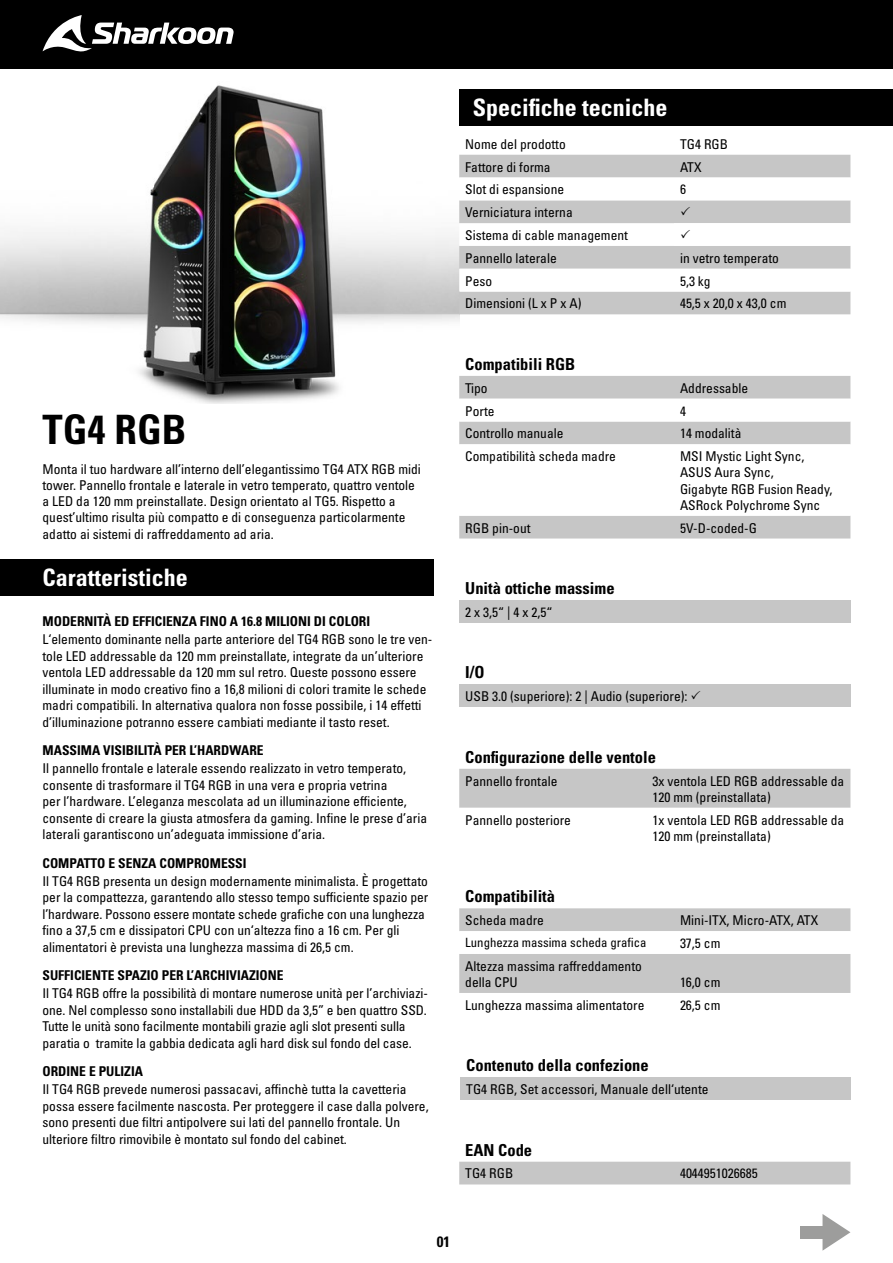
<style>
.page{position:relative;width:893px;height:1263px;background:#fff}
.page>*{position:absolute;margin:0;border:0;box-sizing:border-box;transform-origin:0 0}
.t1{font:40.5px "Univers LTCYR 67 Bold Cond";color:#000}
.t2{font:24px "Univers LTCYR 67 Bold Cond";color:#fff}
.t3{font:16.5px "Univers LTCYR 67 Bold Cond";color:#000}
.t4{font:15px "Univers LTCYR 67 Bold Cond";color:#000}
.t5{font:condensed 13.5px/16.5px "Univers LTCYR 57";color:#000}
.t6{font:13.5px "Univers LTCYR 67 Bold Cond";color:#000}
.t7{font:condensed 12.75px "Univers LTCYR 57";color:#000}
</style>
<div class="page">
<div style="left:0;top:0;width:893px;height:69px;background:#000"></div>
<svg style="left:43px;top:15px;width:191px;height:37px"></svg>
<img style="left:0;top:85px;width:459px;height:319px">
<div style="left:0;top:559px;width:434px;height:37px;background:#000"></div>
<div style="left:459px;top:769px;width:391px;height:39px;background:#c6c6c6"></div>
<div style="left:459px;top:376px;width:391px;height:162px;background:#c6c6c6"></div>
<svg style="left:459px;top:399px;width:391px;height:117px"></svg>
<svg style="left:459px;top:908px;width:391px;height:85px"></svg>
<div style="left:459px;top:684px;width:391px;height:23px;background:#c6c6c6"></div>
<div style="left:459px;top:600px;width:391px;height:23px;background:#c6c6c6"></div>
<div style="left:460px;top:1077px;width:390px;height:23px;background:#c6c6c6"></div>
<div style="left:459px;top:89px;width:434px;height:37px;background:#000"></div>
<div style="left:459px;top:292px;width:391px;height:22px;background:#c6c6c6"></div>
<svg style="left:822px;top:1214px;width:28px;height:37px"></svg>
<div style="left:800px;top:1226px;width:25px;height:12px;background:#9d9d9c"></div>
<div style="left:459px;top:1162px;width:391px;height:22px;background:#c6c6c6"></div>
<svg style="left:459px;top:154px;width:391px;height:138px"></svg>
<h1 class="t1" style="left:43px;top:405px;width:145px">TG4 RGB</h1>
<p class="t5" style="left:43px;top:460px;width:380px">Monta il tuo hardware all’interno dell’elegantissimo TG4 ATX RGB midi tower. Pannello frontale e laterale in vetro temperato, quattro ventole a LED da 120 mm preinstallate. Design orientato al TG5. Rispetto a quest’ultimo risulta più compatto e di conseguenza particolarmente adatto ai sistemi di raffreddamento ad aria.</p>
<h2 class="t2" style="left:43px;top:563px;width:147px">Caratteristiche</h2>
<p class="t6" style="left:43px;top:613px;width:329px">MODERNITÀ ED EFFICIENZA FINO A 16.8 MILIONI DI COLORI</p>
<p class="t5" style="left:43px;top:631px;width:391px">L‘elemento dominante nella parte anteriore del TG4 RGB sono le tre ven&shy;tole LED addressable da 120 mm preinstallate, integrate da un’ulteriore ventola LED addressable da 120 mm sul retro. Queste possono essere illuminate in modo creativo fino a 16,8 milioni di colori tramite le schede madri compatibili. In alternativa qualora non fosse possibile, i 14 effetti d’illuminazione potranno essere cambiati mediante il tasto reset.</p>
<p class="t6" style="left:43px;top:742px;width:223px">MASSIMA VISIBILITÀ PER L’HARDWARE</p>
<p class="t5" style="left:43px;top:760px;width:386px">Il pannello frontale e laterale essendo realizzato in vetro temperato, consente di trasformare il TG4 RGB in una vera e propria vetrina<br>per l’hardware. L’eleganza mescolata ad un illuminazione efficiente, consente di creare la giusta atmosfera da gaming. Infine le prese d’aria laterali garantiscono un’adeguata immissione d’aria.</p>
<p class="t6" style="left:43px;top:854px;width:206px">COMPATTO E SENZA COMPROMESSI</p>
<p class="t5" style="left:43px;top:872px;width:387px">Il TG4 RGB presenta un design modernamente minimalista. È progettato per la compattezza, garantendo allo stesso tempo sufficiente spazio per l’hardware. Possono essere montate schede grafiche con una lunghezza fino a 37,5 cm e dissipatori CPU con un‘altezza fino a 16 cm. Per gli alimentatori è prevista una lunghezza massima di 26,5 cm.</p>
<p class="t6" style="left:43px;top:967px;width:243px">SUFFICIENTE SPAZIO PER L’ARCHIVIAZIONE</p>
<p class="t5" style="left:43px;top:984px;width:387px">Il TG4 RGB offre la possibilità di montare numerose unità per l’archiviazi&shy;one. Nel complesso sono installabili due HDD da 3,5” e ben quattro SSD.<br>Tutte le unità sono facilmente montabili grazie agli slot presenti sulla paratia o tramite la gabbia dedicata agli hard disk sul fondo del case.</p>
<p class="t6" style="left:43px;top:1063px;width:102px">ORDINE E PULIZIA</p>
<p class="t5" style="left:43px;top:1080px;width:388px">Il TG4 RGB prevede numerosi passacavi, affinchè tutta la cavetteria possa essere facilmente nascosta. Per proteggere il case dalla polvere, sono presenti due filtri antipolvere sui lati del pannello frontale. Un ulteriore filtro rimovibile è montato sul fondo del cabinet.</p>
<h2 class="t2" style="left:473px;top:93px;width:196px">Specifiche tecniche</h2>
<p class="t5" style="left:465px;top:135px;width:102px">Nome del prodotto</p>
<p class="t5" style="left:680px;top:135px;width:49px">TG4 RGB</p>
<p class="t5" style="left:465px;top:158px;width:87px">Fattore di forma</p>
<p class="t5" style="left:680px;top:158px;width:23px">ATX</p>
<p class="t5" style="left:465px;top:181px;width:100px">Slot di espansione</p>
<p class="t5" style="left:680px;top:181px;width:7px">6</p>
<p class="t5" style="left:465px;top:201px;width:164px;line-height:22.8px">Verniciatura interna<br>Sistema di cable management<br>Pannello laterale</p>
<p class="t5" style="left:680px;top:249px;width:100px">in vetro temperato</p>
<p class="t5" style="left:465px;top:272px;width:28px">Peso</p>
<p class="t5" style="left:680px;top:272px;width:32px">5,3 kg</p>
<p class="t5" style="left:465px;top:295px;width:118px">Dimensioni (L x P x A)</p>
<p class="t5" style="left:680px;top:295px;width:108px">45,5 x 20,0 x 43,0 cm</p>
<p class="t3" style="left:465px;top:354px;width:112px">Compatibili RGB</p>
<p class="t5" style="left:465px;top:379px;width:24px">Tipo</p>
<p class="t5" style="left:680px;top:379px;width:70px">Addressable</p>
<p class="t5" style="left:465px;top:402px;width:31px">Porte</p>
<p class="t5" style="left:680px;top:402px;width:7px">4</p>
<p class="t5" style="left:465px;top:425px;width:100px">Controllo manuale</p>
<p class="t5" style="left:680px;top:425px;width:63px">14 modalità</p>
<p class="t5" style="left:465px;top:448px;width:152px">Compatibilità scheda madre</p>
<p class="t5" style="left:680px;top:448px;width:154px">MSI Mystic Light Sync,<br>ASUS Aura Sync,<br>Gigabyte RGB Fusion Ready,<br>ASRock Polychrome Sync</p>
<p class="t5" style="left:465px;top:519px;width:67px">RGB pin-out</p>
<p class="t5" style="left:680px;top:519px;width:78px">5V-D-coded-G</p>
<p class="t3" style="left:465px;top:578px;width:151px">Unità ottiche massime</p>
<p class="t5" style="left:465px;top:603px;width:89px">2 x 3,5“ | 4 x 2,5“</p>
<p class="t3" style="left:465px;top:662px;width:21px">I/O</p>
<p class="t5" style="left:465px;top:688px;width:224px">USB 3.0 (superiore): 2 | Audio (superiore):</p>
<p class="t3" style="left:465px;top:747px;width:192px">Configurazione delle ventole</p>
<p class="t5" style="left:465px;top:772px;width:94px">Pannello frontale</p>
<p class="t5" style="left:652px;top:772px;width:193px">3x ventola LED RGB addressable da<br>120 mm (preinstallata)</p>
<p class="t5" style="left:465px;top:811px;width:107px">Pannello posteriore</p>
<p class="t5" style="left:652px;top:811px;width:193px">1x ventola LED RGB addressable da<br>120 mm (preinstallata)</p>
<p class="t3" style="left:465px;top:886px;width:91px">Compatibilità</p>
<p class="t5" style="left:465px;top:912px;width:80px">Scheda madre</p>
<p class="t5" style="left:680px;top:912px;width:140px">Mini-ITX, Micro-ATX, ATX</p>
<p class="t7" style="left:465px;top:935px;width:183px">Lunghezza massima scheda grafica</p>
<p class="t5" style="left:680px;top:934px;width:42px">37,5 cm</p>
<p class="t5" style="left:465px;top:957px;width:178px">Altezza massima raffreddamento della CPU</p>
<p class="t5" style="left:680px;top:973px;width:42px">16,0 cm</p>
<p class="t5" style="left:465px;top:996px;width:181px">Lunghezza massima alimentatore</p>
<p class="t5" style="left:680px;top:996px;width:42px">26,5 cm</p>
<p class="t3" style="left:466px;top:1055px;width:184px">Contenuto della confezione</p>
<p class="t5" style="left:466px;top:1081px;width:244px">TG4 RGB, Set accessori, Manuale dell‘utente</p>
<p class="t3" style="left:465px;top:1140px;width:68px">EAN Code</p>
<p class="t5" style="left:465px;top:1165px;width:49px">TG4 RGB</p>
<p class="t5" style="left:680px;top:1165px;width:79px">4044951026685</p>
<p class="t4" style="left:437px;top:1232px;width:15px">01</p>
</div>
